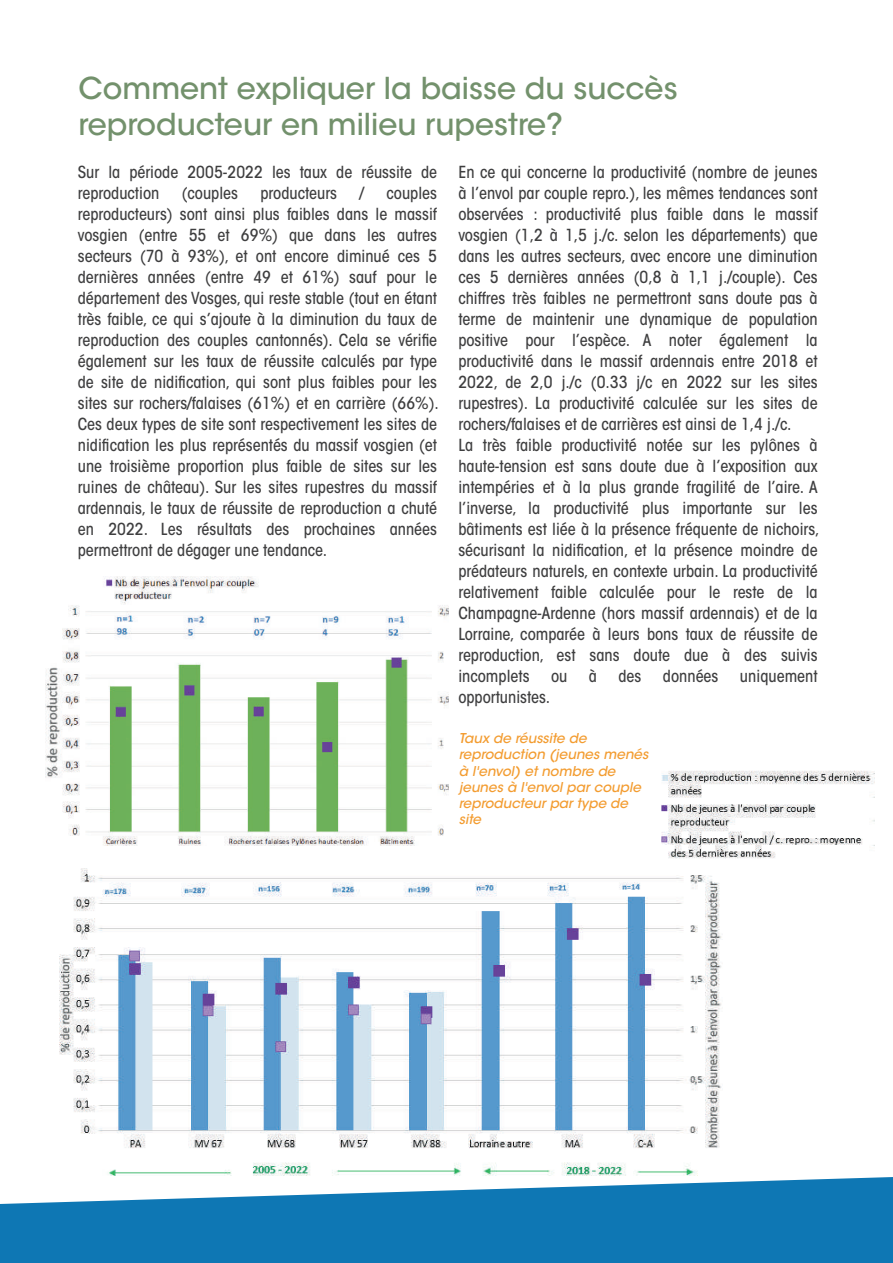
<style>
.page{position:relative;width:893px;height:1263px;background:#fff}
.page>*{position:absolute;margin:0;border:0;box-sizing:border-box;transform-origin:0 0}
.t1{font:500 30px/36px "ITC Avant Garde Std";color:#73916c}
.t2{font:500 condensed 16.5px/21px "ITC Avant Garde Std";color:#3e3e3f}
.t3{font:italic 500 13.5px/16.2px "ITC Avant Garde Std";color:#f39c30}
</style>
<div class="page">
<svg style="left:0;top:1175px;width:893px;height:88px;fill:#0e77b4"></svg>
<img style="left:59px;top:868px;width:663px;height:307px">
<img style="left:45px;top:576px;width:404px;height:269px">
<img style="left:661px;top:770px;width:213px;height:89px">
<h1 class="t1" style="left:79px;top:74px;width:600px">Comment expliquer la baisse du succès reproducteur en milieu rupestre?</h1>
<p class="t2" style="left:78px;top:163px;width:361px">Sur la période 2005-2022 les taux de réussite de reproduction</p>
<p class="t2" style="left:458px;top:163px;width:362px">En ce qui concerne la productivité (nombre de jeunes à l’envol par couple repro.), les mêmes tendances sont observées : productivité plus faible dans le massif vosgien (1,2 à 1,5 j./c. selon les départements) que dans les autres secteurs, avec encore une diminution ces 5 dernières années (0,8 à 1,1 j./couple). Ces chiffres très faibles ne permettront sans doute pas à terme de maintenir une dynamique de population positive pour l’espèce. A noter également la productivité dans le massif ardennais entre 2018 et 2022, de 2,0 j./c (0.33 j/c en 2022 sur les sites rupestres). La productivité calculée sur les sites de rochers/falaises et de carrières est ainsi de 1,4 j./c.<br>La très faible productivité notée sur les pylônes à haute-tension est sans doute due à l’exposition aux intempéries et à la plus grande fragilité de l’aire. A l’inverse, la productivité plus importante sur les bâtiments est liée à la présence fréquente de nichoirs, sécurisant la nidification, et la présence moindre de prédateurs naturels, en contexte urbain. La productivité relativement faible calculée pour le reste de la Champagne-Ardenne (hors massif ardennais) et de la Lorraine, comparée à leurs bons taux de réussite de reproduction, est sans doute due à des suivis incomplets</p>
<p class="t2" style="left:182px;top:184px;width:58px">(couples</p>
<p class="t2" style="left:261px;top:184px;width:78px">producteurs</p>
<p class="t2" style="left:359px;top:184px;width:6px">/</p>
<p class="t2" style="left:78px;top:184px;width:362px;text-align:justify;text-indent:309px">couples reproducteurs) sont ainsi plus faibles dans le massif vosgien (entre 55 et 69%) que dans les autres secteurs (70 à 93%), et ont encore diminué ces 5 dernières années (entre 49 et 61%) sauf pour le département des Vosges, qui reste stable (tout en étant très faible, ce qui s’ajoute à la diminution du taux de reproduction des couples cantonnés). Cela se vérifie également sur les taux de réussite calculés par type de site de nidification, qui sont plus faibles pour les sites sur rochers/falaises (61%) et en carrière (66%).<br>Ces deux types de site sont respectivement les sites de nidification les plus représentés du massif vosgien (et une troisième proportion plus faible de sites sur les ruines de château). Sur les sites rupestres du massif ardennais, le taux de réussite de reproduction a chuté en 2022. Les résultats des prochaines années permettront de dégager une tendance.</p>
<p class="t2" style="left:551px;top:667px;width:18px">ou</p>
<p class="t2" style="left:589px;top:667px;width:10px">à</p>
<p class="t2" style="left:618px;top:667px;width:24px">des</p>
<p class="t2" style="left:663px;top:667px;width:57px">données</p>
<p class="t2" style="left:740px;top:667px;width:79px">uniquement</p>
<p class="t2" style="left:458px;top:688px;width:93px">opportunistes.</p>
<p class="t3" style="left:459px;top:732px;width:191px">Taux de réussite de reproduction (jeunes menés à l'envol) et nombre de jeunes à l'envol par couple reproducteur par type de site</p>
</div>
